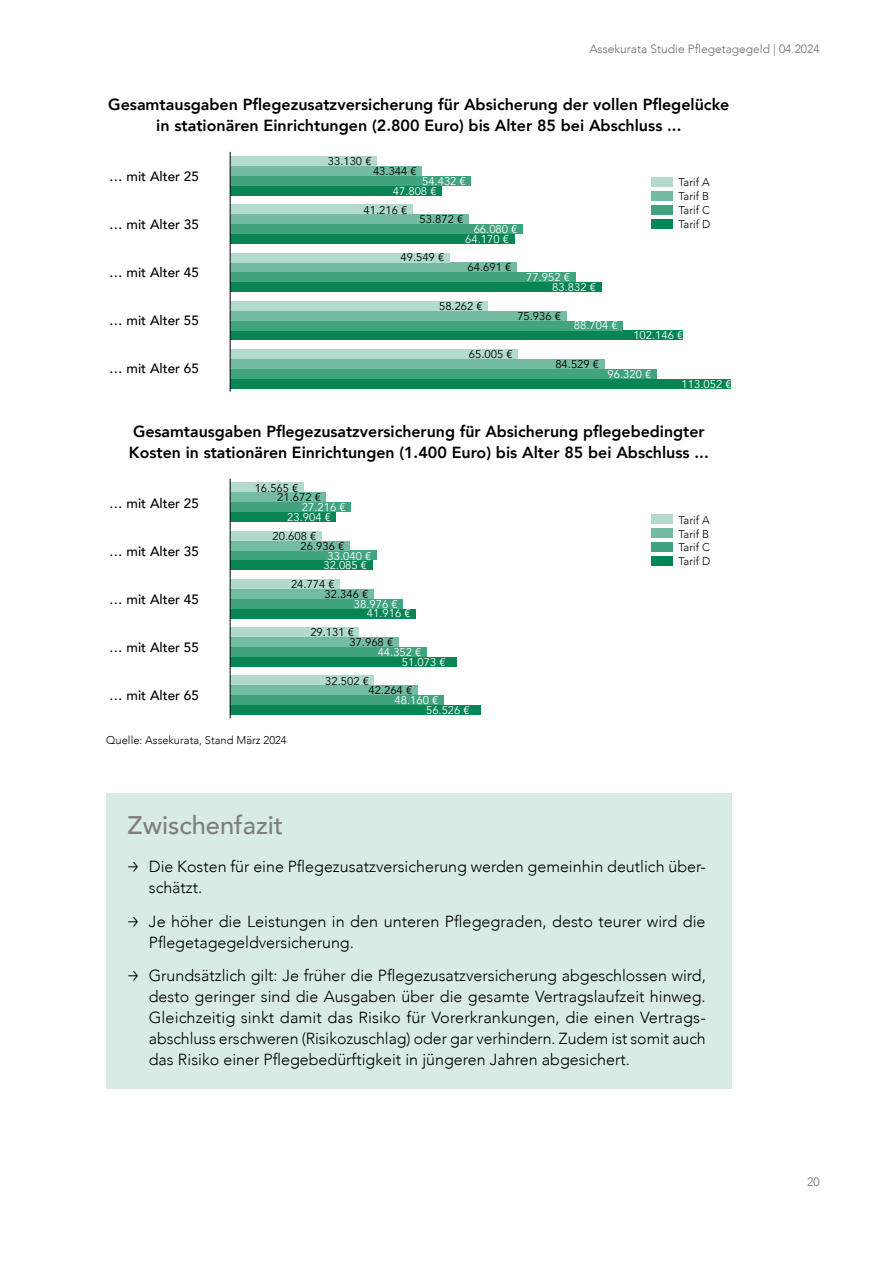
<style>
.page{position:relative;width:893px;height:1263px;background:#fff}
.page>*{position:absolute;margin:0;border:0;box-sizing:border-box;transform-origin:0 0}
.t1{font:500 25.5px "Avenir";color:#7f7f7f}
.t2{font:300 16.05px/21px "Avenir";color:#000}
.t3{font:800 16.05px/21px "Avenir";color:#000;text-align:center}
.t4{font:500 13.5px "Avenir";color:#000}
.t5{font:300 12px "Avenir";color:#706f6f}
.t6{font:11.25px/9.9px "Avenir";color:#fff}
.t7{font:11.25px/9.9px "Avenir";color:#000}
.t8{font:300 11.25px/14px "Avenir";color:#000;text-align:justify}
.s1{font-family:"GD Vtype"}
</style>
<div class="page">
<div style="left:106px;top:793px;width:625px;height:57px;background:#d8ece5"></div>
<div style="left:106px;top:841px;width:625px;height:75px;background:#d8ece5"></div>
<div style="left:106px;top:896px;width:625px;height:75px;background:#d8ece5"></div>
<div style="left:106px;top:950px;width:625px;height:139px;background:#d8ece5"></div>
<div style="left:230px;top:186px;width:212px;height:10px;background:#098453"></div>
<div style="left:230px;top:234px;width:284px;height:10px;background:#098453"></div>
<div style="left:230px;top:282px;width:371px;height:10px;background:#098453"></div>
<div style="left:230px;top:330px;width:452px;height:10px;background:#098453"></div>
<div style="left:230px;top:379px;width:500px;height:10px;background:#098453"></div>
<div style="left:230px;top:176px;width:241px;height:10px;background:#41a47e"></div>
<div style="left:230px;top:224px;width:293px;height:10px;background:#41a47e"></div>
<div style="left:230px;top:272px;width:345px;height:10px;background:#41a47e"></div>
<div style="left:230px;top:321px;width:393px;height:9px;background:#41a47e"></div>
<div style="left:230px;top:369px;width:426px;height:10px;background:#41a47e"></div>
<div style="left:230px;top:166px;width:192px;height:10px;background:#74bca1"></div>
<div style="left:230px;top:214px;width:239px;height:10px;background:#74bca1"></div>
<div style="left:230px;top:262px;width:286px;height:10px;background:#74bca1"></div>
<div style="left:230px;top:311px;width:336px;height:10px;background:#74bca1"></div>
<div style="left:230px;top:359px;width:374px;height:10px;background:#74bca1"></div>
<div style="left:230px;top:156px;width:147px;height:10px;background:#b3dbcd"></div>
<div style="left:230px;top:204px;width:182px;height:10px;background:#b3dbcd"></div>
<div style="left:230px;top:253px;width:219px;height:9px;background:#b3dbcd"></div>
<div style="left:230px;top:301px;width:258px;height:10px;background:#b3dbcd"></div>
<div style="left:230px;top:349px;width:288px;height:10px;background:#b3dbcd"></div>
<div style="left:652px;top:177px;width:21px;height:9px;background:#b3dacc"></div>
<div style="left:652px;top:191px;width:21px;height:9px;background:#73bca1"></div>
<div style="left:652px;top:205px;width:21px;height:9px;background:#40a37f"></div>
<div style="left:652px;top:219px;width:21px;height:9px;background:#008554"></div>
<hr style="left:230px;top:152px;width:1px;height:240px;background:#000">
<div style="left:230px;top:512px;width:106px;height:10px;background:#098453"></div>
<div style="left:230px;top:560px;width:142px;height:10px;background:#098453"></div>
<div style="left:230px;top:609px;width:186px;height:9px;background:#098453"></div>
<div style="left:230px;top:657px;width:226px;height:10px;background:#098453"></div>
<div style="left:230px;top:705px;width:250px;height:10px;background:#098453"></div>
<div style="left:230px;top:502px;width:121px;height:10px;background:#41a47e"></div>
<div style="left:230px;top:550px;width:147px;height:10px;background:#41a47e"></div>
<div style="left:230px;top:599px;width:173px;height:10px;background:#41a47e"></div>
<div style="left:230px;top:647px;width:197px;height:10px;background:#41a47e"></div>
<div style="left:230px;top:695px;width:213px;height:10px;background:#41a47e"></div>
<div style="left:230px;top:492px;width:96px;height:10px;background:#74bca1"></div>
<div style="left:230px;top:541px;width:119px;height:9px;background:#74bca1"></div>
<div style="left:230px;top:589px;width:143px;height:10px;background:#74bca1"></div>
<div style="left:230px;top:637px;width:168px;height:10px;background:#74bca1"></div>
<div style="left:230px;top:685px;width:187px;height:10px;background:#74bca1"></div>
<div style="left:230px;top:482px;width:74px;height:10px;background:#b3dbcd"></div>
<div style="left:230px;top:531px;width:91px;height:10px;background:#b3dbcd"></div>
<div style="left:230px;top:579px;width:110px;height:10px;background:#b3dbcd"></div>
<div style="left:230px;top:627px;width:129px;height:10px;background:#b3dbcd"></div>
<div style="left:230px;top:675px;width:144px;height:10px;background:#b3dbcd"></div>
<div style="left:652px;top:514px;width:21px;height:9px;background:#b3dacc"></div>
<div style="left:652px;top:528px;width:21px;height:9px;background:#73bca1"></div>
<div style="left:652px;top:542px;width:21px;height:9px;background:#40a37f"></div>
<div style="left:652px;top:556px;width:21px;height:9px;background:#008554"></div>
<hr style="left:230px;top:479px;width:1px;height:239px;background:#000">
<p class="t5" style="left:589px;top:42px;width:232px">Assekurata Studie Pflegetagegeld | 04.2024</p>
<p class="t3" style="left:108px;top:94px;width:623px">Gesamtausgaben Pflegezusatzversicherung für Absicherung der vollen Pflegelücke in stationären Einrichtungen (2.800 Euro) bis Alter 85 bei Abschluss ...</p>
<p class="t4" style="left:109px;top:164px;width:91px">… mit Alter 25</p>
<p class="t4" style="left:109px;top:212px;width:91px">… mit Alter 35</p>
<p class="t4" style="left:109px;top:260px;width:91px">… mit Alter 45</p>
<p class="t4" style="left:109px;top:308px;width:91px">… mit Alter 55</p>
<p class="t4" style="left:109px;top:356px;width:91px">… mit Alter 65</p>
<p class="t7" style="left:328px;top:156px;width:45px">33.130 €</p>
<p class="t7" style="left:373px;top:166px;width:45px">43.344 €</p>
<p class="t6" style="left:393px;top:176px;width:75px;text-indent:29px">54.432 €<br>47.808 €</p>
<p class="t7" style="left:364px;top:205px;width:45px">41.216 €</p>
<p class="t7" style="left:420px;top:215px;width:45px">53.872 €</p>
<p class="t6" style="left:465px;top:225px;width:54px;text-indent:8px">66.080 €<br>64.170 €</p>
<p class="t7" style="left:400px;top:253px;width:45px">49.549 €</p>
<p class="t7" style="left:468px;top:263px;width:45px">64.691 €</p>
<p class="t6" style="left:552px;top:272px;width:45px;text-indent:-26px">77.952 €<br>83.832 €</p>
<p class="t7" style="left:439px;top:301px;width:45px">58.262 €</p>
<p class="t7" style="left:517px;top:311px;width:45px">75.936 €</p>
<p class="t6" style="left:574px;top:321px;width:45px">88.704 €</p>
<p class="t8" style="left:678px;top:175px;width:33px">Tarif A Tarif B Tarif C Tarif D</p>
<p class="t6" style="left:633px;top:331px;width:52px">102.146 €</p>
<p class="t7" style="left:469px;top:350px;width:45px">65.005 €</p>
<p class="t7" style="left:555px;top:359px;width:45px">84.529 €</p>
<p class="t6" style="left:608px;top:369px;width:45px">96.320 €</p>
<p class="t6" style="left:682px;top:379px;width:52px">113.052 €</p>
<p class="t3" style="left:129px;top:420px;width:581px;text-align:left">Gesamtausgaben Pflegezusatzversicherung für Absicherung pflegebedingter<br>Kosten in stationären Einrichtungen (1.400 Euro) bis Alter 85 bei Abschluss ...</p>
<p class="t4" style="left:109px;top:491px;width:91px">… mit Alter 25</p>
<p class="t4" style="left:109px;top:539px;width:91px">… mit Alter 35</p>
<p class="t4" style="left:109px;top:587px;width:91px">… mit Alter 45</p>
<p class="t4" style="left:109px;top:635px;width:91px">… mit Alter 55</p>
<p class="t4" style="left:109px;top:683px;width:91px">… mit Alter 65</p>
<p class="t7" style="left:277px;top:483px;width:45px;text-indent:-23px">16.565 €<br>21.672 €</p>
<p class="t6" style="left:287px;top:503px;width:60px;text-indent:15px">27.216 €<br>23.904 €</p>
<p class="t7" style="left:301px;top:531px;width:45px;text-indent:-28px">20.608 €<br>26.936 €</p>
<p class="t6" style="left:323px;top:551px;width:50px;text-align:center">33.040 €<br>32.085 €</p>
<p class="t7" style="left:325px;top:579px;width:45px;text-indent:-34px">24.774 €<br>32.346 €</p>
<p class="t6" style="left:367px;top:599px;width:45px;text-indent:-13px">38.976 €<br>41.916 €</p>
<p class="t7" style="left:349px;top:628px;width:45px;text-indent:-39px">29.131 €<br>37.968 €</p>
<p class="t6" style="left:402px;top:647px;width:45px;text-indent:-24px">44.352 €<br>51.073 €</p>
<p class="t7" style="left:368px;top:676px;width:45px;text-indent:-43px">32.502 €<br>42.264 €</p>
<p class="t6" style="left:426px;top:696px;width:45px;text-indent:-32px">48.160 €<br>56.526 €</p>
<p class="t8" style="left:106px;top:733px;width:182px">Quelle: Assekurata, Stand März 2024</p>
<p class="t8" style="left:678px;top:513px;width:33px">Tarif A Tarif B Tarif C Tarif D</p>
<h1 class="t1" style="left:128px;top:803px;width:157px">Zwischenfazit</h1>
<p class="t2" style="left:149px;top:856px;width:559px;text-indent:-21px"><span class="s1">→</span> Die Kosten für eine Pflegezusatzversicherung werden gemeinhin deutlich über&shy;schätzt.</p>
<p class="t2" style="left:149px;top:910px;width:558px;text-indent:-21px"><span class="s1">→</span> Je höher die Leistungen in den unteren Pflegegraden, desto teurer wird die<br>Pflegetagegeldversicherung.</p>
<p class="t2" style="left:149px;top:965px;width:559px;text-align:justify;text-indent:-21px"><span class="s1">→</span> Grundsätzlich gilt: Je früher die Pflegezusatzversicherung abgeschlossen wird, desto geringer sind die Ausgaben über die gesamte Vertragslaufzeit hinweg.<br>Gleichzeitig sinkt damit das Risiko für Vorerkrankungen, die einen Vertrags&shy;abschluss erschweren (Risikozuschlag) oder gar verhindern. Zudem ist somit auch das Risiko einer Pflegebedürftigkeit in jüngeren Jahren abgesichert.</p>
<p class="t5" style="left:807px;top:1175px;width:14px">20</p>
</div>
